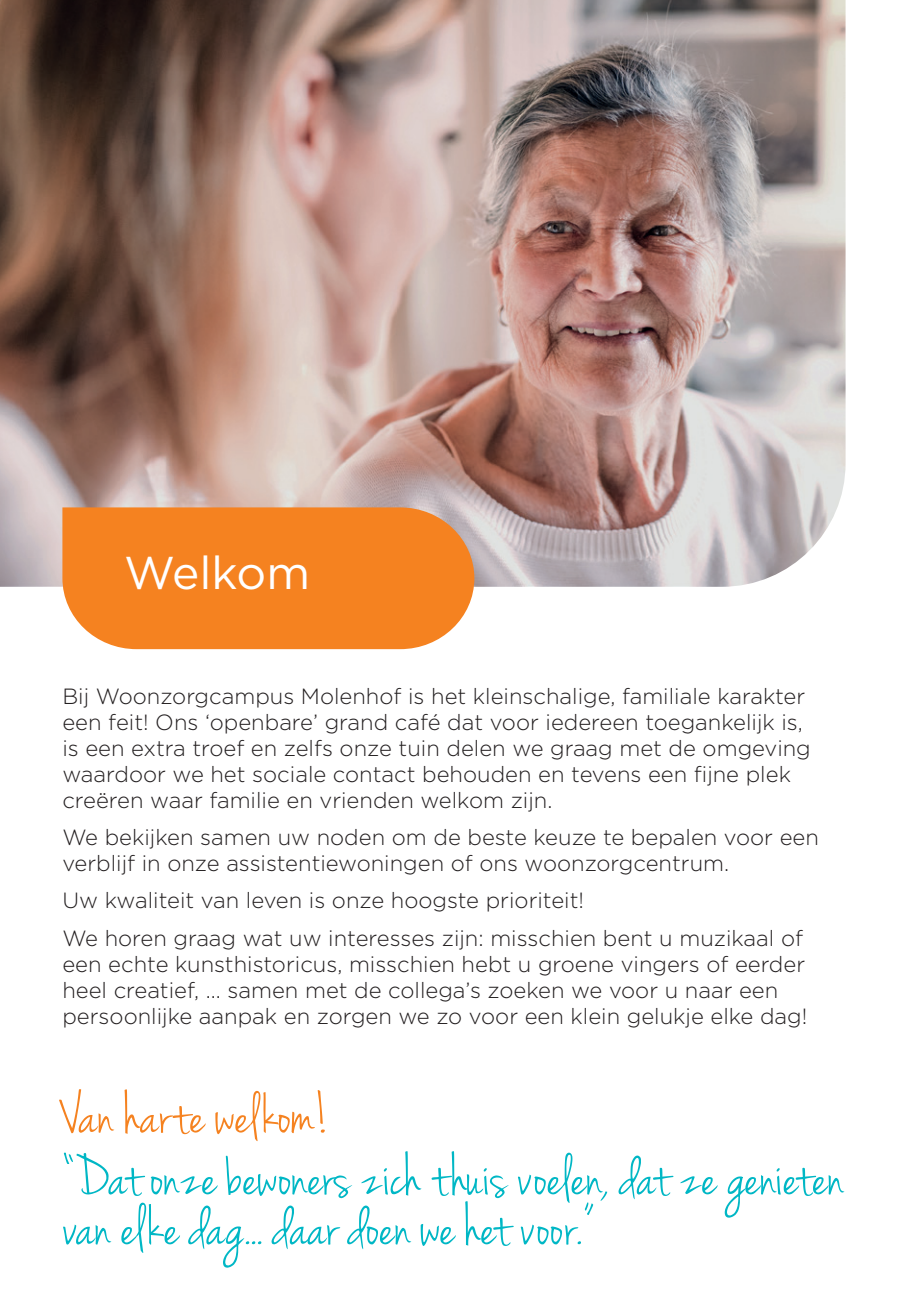
<style>
.page{position:relative;width:908px;height:1304px;background:#fff}
.page>*{position:absolute;margin:0;border:0;box-sizing:border-box;transform-origin:0 0}
.t1{font:60px/50px "Jenna Sue";letter-spacing:.005em;color:#00b7c5}
.t2{font:60px "Jenna Sue";letter-spacing:.01em;color:#f58220}
.t3{font:46px "Gotham";color:#fff}
.t4{font:300 22px/26px "Gotham";color:#231f20}
</style>
<div class="page">
<img style="left:0;top:0;width:845px;height:587px">
<div style="left:62px;top:507px;width:412px;height:142px;background:#f58220"></div>
<h2 class="t3" style="left:124px;top:543px;width:187px">Welkom</h2>
<p class="t4" style="left:62px;top:682px;width:749px">Bij Woonzorgcampus Molenhof is het kleinschalige, familiale karakter een feit! Ons ‘openbare’ grand café dat voor iedereen toegankelijk is, is een extra troef en zelfs onze tuin delen we graag met de omgeving waardoor we het sociale contact behouden en tevens een fijne plek creëren waar familie en vrienden welkom zijn.</p>
<p class="t4" style="left:62px;top:824px;width:757px">We bekijken samen uw noden om de beste keuze te bepalen voor een verblijf in onze assistentiewoningen of ons woonzorgcentrum.</p>
<p class="t4" style="left:62px;top:881px;width:741px;line-height:37.4px">Uw kwaliteit van leven is onze hoogste prioriteit!<br>We horen graag wat uw interesses zijn: misschien bent u muzikaal of</p>
<p class="t4" style="left:62px;top:950px;width:746px">een echte kunsthistoricus, misschien hebt u groene vingers of eerder heel creatief, ... samen met de collega’s zoeken we voor u naar een persoonlijke aanpak en zorgen we zo voor een klein gelukje elke dag!</p>
<h1 class="t2" style="left:62px;top:1081px;width:269px">Van harte welkom!</h1>
<h1 class="t1" style="left:62px;top:1155px;width:782px">“Dat onze bewoners zich thuis voelen, dat ze genieten van elke dag... daar doen we het voor.”</h1>
</div>
